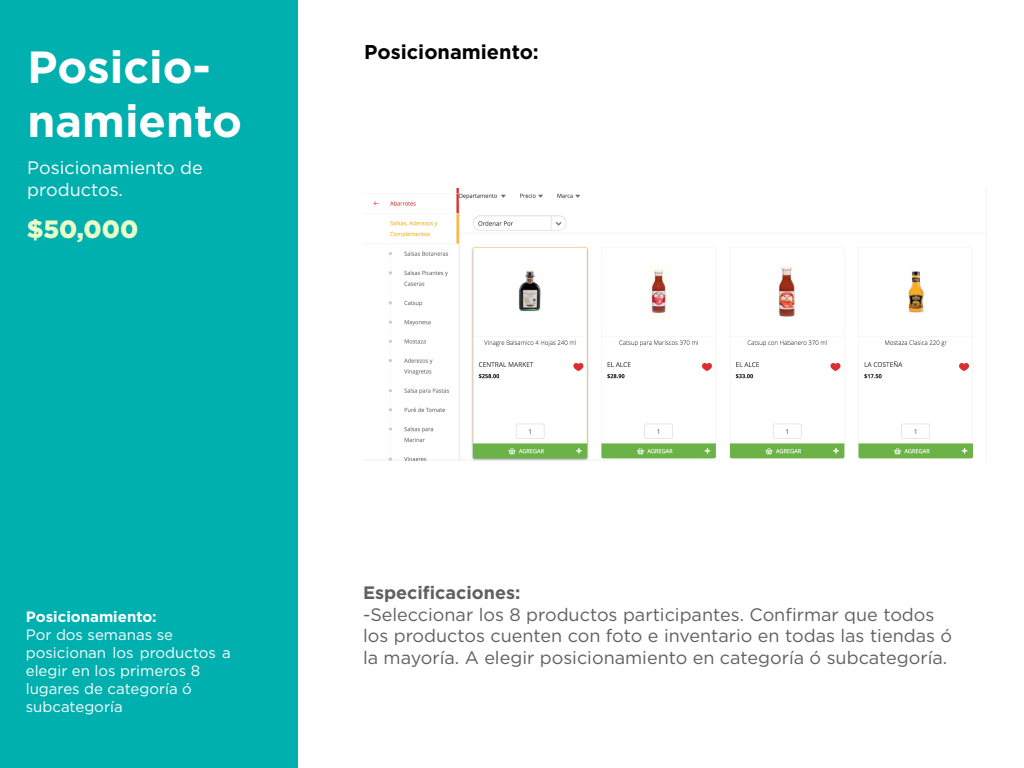
<style>
.page{position:relative;width:1024px;height:768px;background:#fff}
.page>*{position:absolute;margin:0;border:0;box-sizing:border-box;transform-origin:0 0}
.t1{font:700 45px/54px "Gotham HTF";color:#fff}
.t2{font:900 25px "Gotham HTF";color:#eafdc8}
.t3{font:700 20px "Gotham HTF";color:#000}
.t4{font:18px/21.6px "Gotham HTF";color:#606060}
.t5{font:18px/21.6px "Gotham HTF";color:#fff}
.t6{font:700 18px "Gotham HTF";color:#606060}
.t7{font:15px/18px "Gotham HTF";color:#fff}
.t8{font:700 15px "Gotham HTF";color:#fff}
</style>
<div class="page">
<div style="left:0;top:0;width:298px;height:768px;background:#00b0af"></div>
<img style="left:373px;top:188px;width:614px;height:272px">
<h1 class="t1" style="left:28px;top:39px;width:216px">Posicio&shy;namiento</h1>
<p class="t5" style="left:27px;top:157px;width:177px">Posicionamiento de productos.</p>
<h2 class="t2" style="left:27px;top:215px;width:113px">$50,000</h2>
<p class="t3" style="left:364px;top:41px;width:176px">Posicionamiento:</p>
<p class="t8" style="left:26px;top:608px;width:132px">Posicionamiento:</p>
<p class="t7" style="left:26px;top:625px;width:207px">Por dos semanas se posicionan los productos a elegir en los primeros 8 lugares de categoría ó subcategoría</p>
<p class="t6" style="left:363px;top:582px;width:159px">Especificaciones:</p>
<p class="t4" style="left:363px;top:603px;width:591px">-Seleccionar los 8 productos participantes. Confirmar que todos los productos cuenten con foto e inventario en todas las tiendas ó la mayoría. A elegir posicionamiento en categoría ó subcategoría.</p>
</div>
